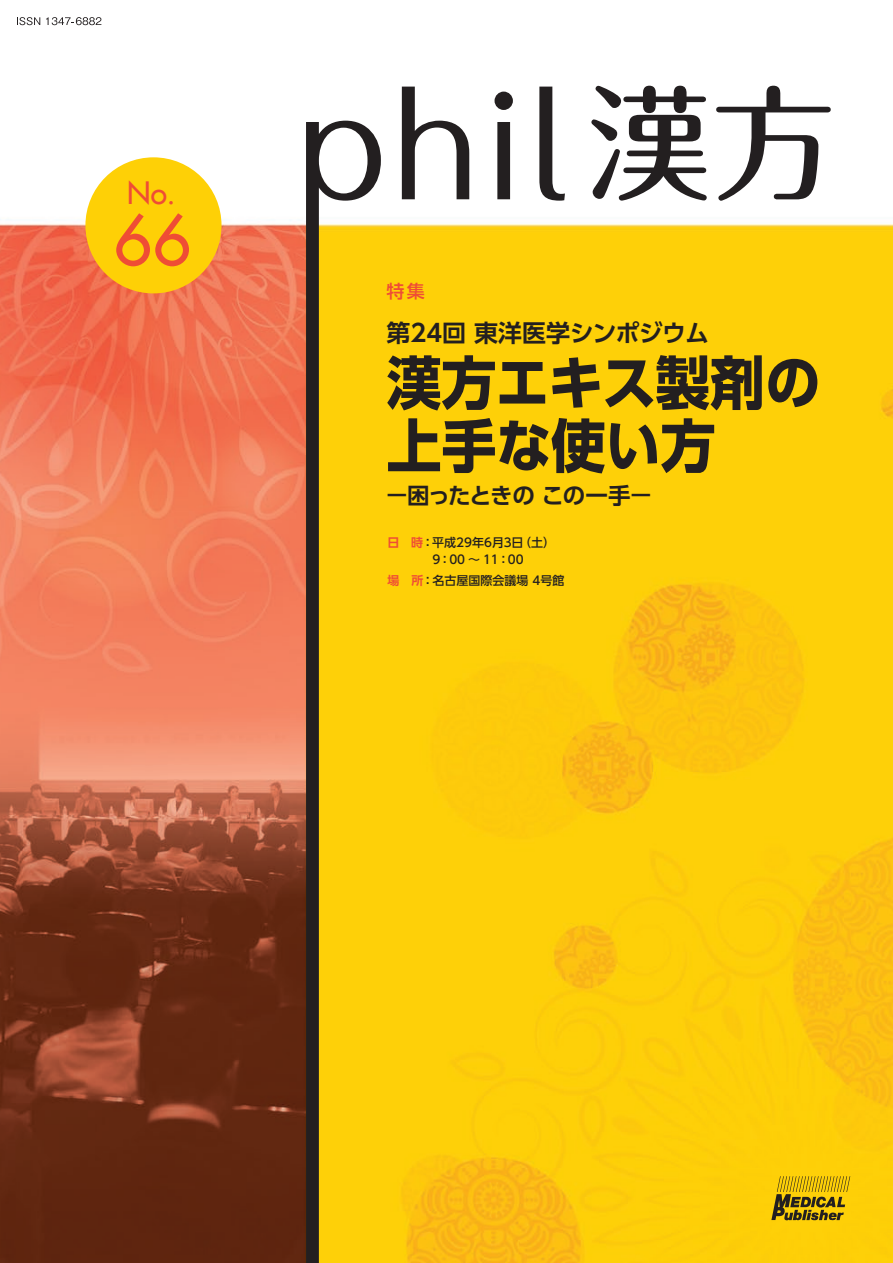
<style>
.page{position:relative;width:893px;height:1263px;background:#fff}
.page>*{position:absolute;margin:0;border:0;box-sizing:border-box;transform-origin:0 0}
.t1{font:500 67.5px "Futura Std";color:#ef4d35}
.t2{font:700 57.75px/63px "UD Shin Go Pro";color:#231f20;scale:.95 1}
.t3{font:500 30px "Futura Std";color:#ef4d35}
.t4{font:700 24px "UD Shin Go Pro De";letter-spacing:-.015em;color:#231f20}
.t5{font:700 22.5px "UD Shin Go Pro De";letter-spacing:-.05em;color:#231f20;scale:1.2 1}
.t6{font:500 18px "UD Shin Go Pro";color:#ef4d35}
.t7{font:500 12px/16.5px "UD Shin Go Pro";color:#231f20}
.s1{font-family:"UD Shin Go Pro De";font-weight:700;color:#ef4d35}
</style>
<div class="page">
<img style="left:0;top:17px;width:893px;height:1246px">
<svg style="left:591px;top:86px;width:116px;height:115px"></svg>
<svg style="left:716px;top:86px;width:115px;height:115px"></svg>
<svg style="left:306px;top:121px;width:75px;height:1142px;fill:#fed008"></svg>
<svg style="left:402px;top:87px;width:67px;height:112px"></svg>
<svg style="left:495px;top:92px;width:18px;height:107px"></svg>
<svg style="left:539px;top:87px;width:26px;height:114px"></svg>
<div style="left:85px;top:157px;width:136px;height:136px;background:#fed006;border-radius:50%"></div>
<svg style="left:17px;top:17px;width:23px;height:8px"></svg>
<svg style="left:46px;top:17px;width:55px;height:8px"></svg>
<svg style="left:771px;top:1176px;width:79px;height:45px"></svg>
<h3 class="t3" style="left:127px;top:174px;width:50px">No.</h3>
<h1 class="t1" style="left:114px;top:198px;width:80px">66</h1>
<h3 class="t6" style="left:387px;top:276px;width:40px">特集</h3>
<h3 class="t4" style="left:387px;top:313px;width:324px">第24回 東洋医学シンポジウム</h3>
<h2 class="t2" style="left:387px;top:350px;width:458px">漢方エキス製剤の上手な使い方</h2>
<h3 class="t5" style="left:383px;top:477px;width:227px">－困ったときの この一手－</h3>
<p class="t7" style="left:432px;top:534px;width:124px;text-indent:-45px"><span class="s1">日　時</span>：平成29年6月3日（土）<br>9：00 ～ 11：00</p>
<p class="t7" style="left:387px;top:571px;width:178px"><span class="s1">場　所</span>：名古屋国際会議場 4号館</p>
</div>
